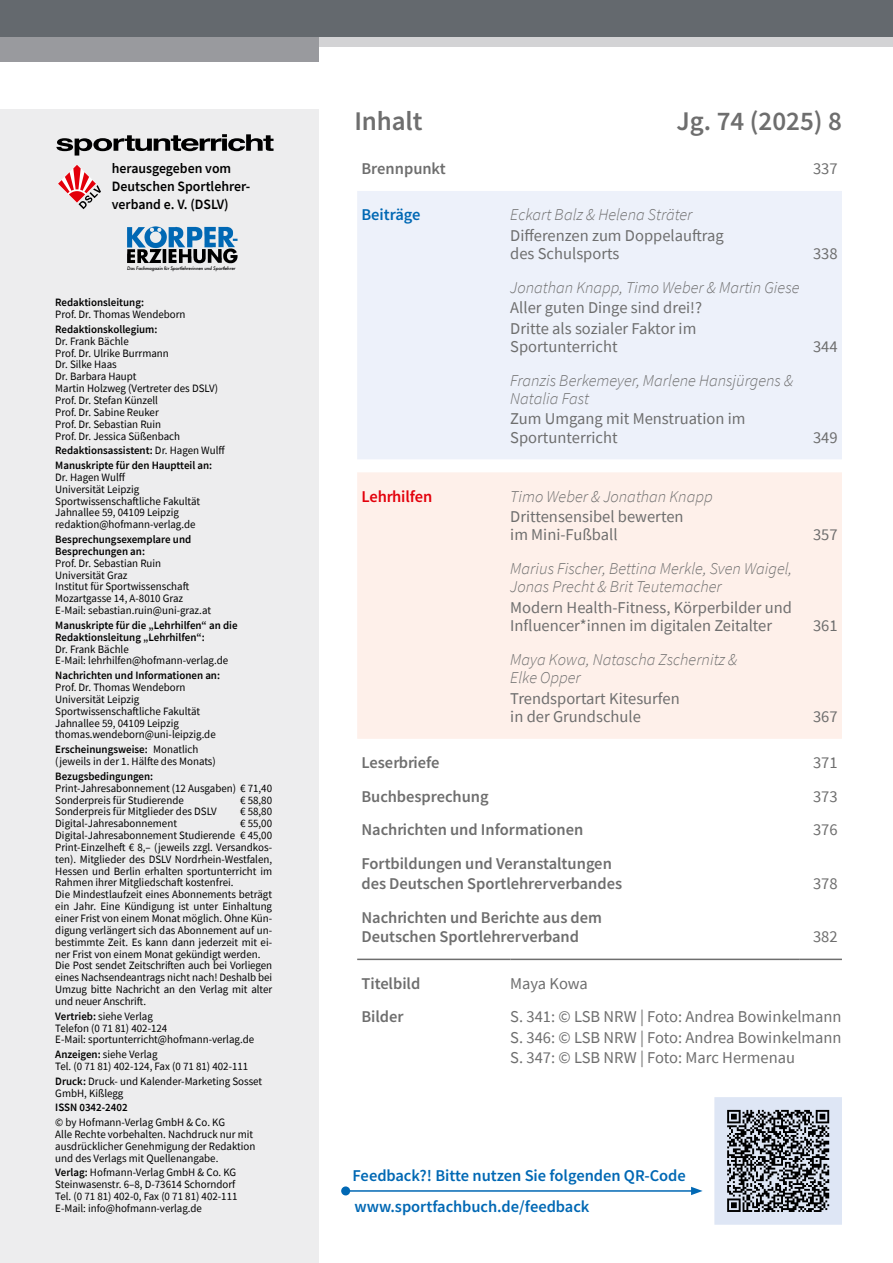
<style>
.page{position:relative;width:893px;height:1263px;background:#fff}
.page>*{position:absolute;margin:0;border:0;box-sizing:border-box;transform-origin:0 0}
.Inhalt-Headline{font:27px "Source Sans Variable";color:#6e6e6e}
.Inhalt-GS{font:16.5px/18.3px "Source Sans Pro";color:#6e6e6e}
.Inhalt-Autor{font:italic 300 16.5px/18.3px "Source Sans Pro";color:#6e6e6e}
.Inhalt-Rubrik{font:16.5px/19.8px "Source Sans Variable";color:#6e6e6e}
.GS-Kasten{font:16.5px "Source Sans Variable";color:#0068b4}
.Inhalt-Seitenzahlen{font:16.5px "Source Sans Pro";color:#6e6e6e}
.Impressum-GS{font:16.5px "Source Sans Variable";color:#0068b4}
.Inhalt-Rubrik-2{font:16.5px "Source Sans Variable";letter-spacing:-.01em;color:#e3000b}
.Inhalt-Rubrik-3{font:16.5px "Source Sans Variable";color:#0068b4}
.Grundschrift_Impressum_Kopf{font:600 14.25px "Source Sans Pro";color:#000}
.Impressum-GS_hf{font:11.25px/11.9px "Source Sans Pro";color:#000}
.Impressum-GS_hf-2{font:600 11.25px/11.9px "Source Sans Pro";color:#000}
.Impressum-GS-2{font:11.25px/11.9px "Source Sans Pro";color:#000}
.t1{font:italic 500 5.25px "Futura T";letter-spacing:-.03em;color:#000}
.s1{font-weight:600}
.s2{font-weight:400}
</style>
<div class="page">
<svg style="left:714px;top:1097px;width:128px;height:128px;background:#999fa9"></svg>
<hr style="left:346px;top:1190px;width:347px;height:2px;background:#0068b4">
<div style="left:341px;top:1186px;width:9px;height:9px;background:#0068b4;border-radius:50%"></div>
<svg style="left:691px;top:1187px;width:12px;height:8px"></svg>
<div style="left:357px;top:191px;width:485px;height:268px;background:#edf1fa"></div>
<div style="left:357px;top:472px;width:485px;height:267px;background:#fef0ea"></div>
<hr style="left:357px;top:958px;width:153px;height:2px;background:#6e6e6e">
<hr style="left:510px;top:958px;width:290px;height:2px;background:#6e6e6e">
<hr style="left:800px;top:958px;width:42px;height:2px;background:#6e6e6e">
<div style="left:0;top:0;width:893px;height:47px;background:#d3d3d5"></div>
<div style="left:0;top:0;width:319px;height:62px;background:#999a9e"></div>
<div style="left:0;top:0;width:893px;height:36px;background:#64696e"></div>
<div style="left:0;top:110px;width:319px;height:1153px;background:#ededee"></div>
<svg style="left:56px;top:134px;width:218px;height:22px"></svg>
<img style="left:127px;top:226px;width:111px;height:38px">
<svg style="left:58px;top:165px;width:43px;height:44px"></svg>
<p class="Grundschrift_Impressum_Kopf" style="left:112px;top:159px;width:121px">herausgegeben vom</p>
<p class="Grundschrift_Impressum_Kopf" style="left:112px;top:177px;width:140px">Deutschen Sportlehrer-</p>
<p class="Grundschrift_Impressum_Kopf" style="left:112px;top:195px;width:118px">verband e. V. (DSLV)</p>
<p class="t1" style="left:127px;top:266px;width:110px">Das Fachmagazin für Sportlehrerinnen und Sportlehrer</p>
<p class="Impressum-GS_hf" style="left:55px;top:297px;width:132px"><span class="s1">Redaktionsleitung:<br></span>Prof. Dr. Thomas Wendeborn</p>
<p class="Impressum-GS_hf" style="left:55px;top:323px;width:164px"><span class="s1">Redaktionskollegium:<br></span>Dr. Frank Bächle<br>Prof. Dr. Ulrike Burrmann<br>Dr. Silke Haas<br>Dr. Barbara Haupt<br>Martin Holzweg (Vertreter des DSLV)<br>Prof. Dr. Stefan Künzell<br>Prof. Dr. Sabine Reuker<br>Prof. Dr. Sebastian Ruin<br>Prof. Dr. Jessica Süßenbach</p>
<p class="Impressum-GS_hf-2" style="left:55px;top:444px;width:171px">Redaktionsassistent: <span class="s2">Dr. Hagen Wulff</span></p>
<p class="Impressum-GS_hf" style="left:55px;top:459px;width:159px"><span class="s1">Manuskripte für den Hauptteil an:<br></span>Dr. Hagen Wulff<br>Universität Leipzig<br>Sportwissenschaftliche Fakultät<br>Jahnallee 59, 04109 Leipzig redaktion@hofmann-verlag.de</p>
<p class="Impressum-GS_hf" style="left:55px;top:533px;width:157px"><span class="s1">Besprechungsexemplare und<br>Besprechungen an:<br></span>Prof. Dr. Sebastian Ruin<br>Universität Graz<br>Institut für Sportwissenschaft<br>Mozartgasse 14, A-8010 Graz<br>E-Mail: sebastian.ruin@uni-graz.at</p>
<p class="Impressum-GS_hf-2" style="left:55px;top:619px;width:184px">Manuskripte für die „Lehrhilfen“ an die Redaktionsleitung „Lehrhilfen“:<br><span class="s2">Dr. Frank Bächle<br>E-Mail: lehrhilfen@hofmann-verlag.de</span></p>
<p class="Impressum-GS_hf" style="left:55px;top:669px;width:166px"><span class="s1">Nachrichten und Informationen an:<br></span>Prof. Dr. Thomas Wendeborn<br>Universität Leipzig<br>Sportwissenschaftliche Fakultät<br>Jahnallee 59, 04109 Leipzig thomas.wendeborn@uni-leipzig.de</p>
<p class="Impressum-GS_hf" style="left:55px;top:743px;width:162px"><span class="s1">Erscheinungsweise:</span> Monatlich (jeweils in der 1. Hälfte des Monats)</p>
<p class="Impressum-GS_hf" style="left:55px;top:770px;width:218px"><span class="s1">Bezugsbedingungen:<br></span>Print-Jahresabonnement (12 Ausgaben) € 71,40<br>Sonderpreis für Studierende</p>
<p class="Impressum-GS_hf" style="left:240px;top:794px;width:34px">€ 58,80</p>
<p class="Impressum-GS_hf" style="left:55px;top:806px;width:163px">Sonderpreis für Mitglieder des DSLV</p>
<p class="Impressum-GS_hf" style="left:240px;top:806px;width:34px">€ 58,80</p>
<p class="Impressum-GS_hf" style="left:55px;top:817px;width:123px">Digital-Jahresabonnement</p>
<p class="Impressum-GS_hf" style="left:55px;top:817px;width:218px;text-indent:185px">€ 55,00<br>Digital-Jahresabonnement Studierende € 45,00<br>Print-Einzelheft € 8,– (jeweils zzgl. Versandkos&shy;ten). Mitglieder des DSLV Nordrhein-Westfalen, Hessen und Berlin erhalten sportunterricht im Rahmen ihrer Mitgliedschaft kostenfrei.<br>Die Mindestlaufzeit eines Abonnements beträgt ein Jahr. Eine Kündigung ist unter Einhaltung einer Frist von einem Monat möglich. Ohne Kün&shy;digung verlängert sich das Abonnement auf un&shy;bestimmte Zeit. Es kann dann jederzeit mit ei&shy;ner Frist von einem Monat gekündigt werden.<br>Die Post sendet Zeitschriften auch bei Vorliegen eines Nachsendeantrags nicht nach! Deshalb bei Umzug bitte Nachricht an den Verlag mit alter und neuer Anschrift.</p>
<p class="Impressum-GS_hf" style="left:55px;top:1010px;width:200px"><span class="s1">Vertrieb:</span> siehe Verlag<br>Telefon (0 71 81) 402-124<br>E-Mail: sportunterricht@hofmann-verlag.de</p>
<p class="Impressum-GS_hf" style="left:55px;top:1048px;width:195px"><span class="s1">Anzeigen:</span> siehe Verlag<br>Tel. (0 71 81) 402-124, Fax (0 71 81) 402-111</p>
<p class="Impressum-GS_hf" style="left:55px;top:1075px;width:209px"><span class="s1">Druck:</span> Druck- und Kalender-Marketing Sosset<br>GmbH, Kißlegg</p>
<p class="Impressum-GS_hf-2" style="left:55px;top:1101px;width:74px">ISSN 0342-2402</p>
<p class="Impressum-GS-2" style="left:55px;top:1116px;width:202px">© by Hofmann-Verlag GmbH &amp; Co. KG<br>Alle Rechte vorbehalten. Nachdruck nur mit ausdrücklicher Genehmigung der Redaktion und des Verlags mit Quellenangabe.</p>
<p class="Impressum-GS_hf" style="left:55px;top:1167px;width:184px"><span class="s1">Verlag:</span> Hofmann-Verlag GmbH &amp; Co. KG Steinwasenstr. 6–8, D-73614 Schorndorf Tel. (0 71 81) 402-0, Fax (0 71 81) 402-111<br>E-Mail: info@hofmann-verlag.de</p>
<p class="Inhalt-Headline" style="left:354px;top:105px;width:70px">Inhalt</p>
<p class="Inhalt-Headline" style="left:676px;top:105px;width:167px">Jg. 74 (2025) 8</p>
<p class="Inhalt-Rubrik" style="left:361px;top:159px;width:86px">Brennpunkt</p>
<p class="Inhalt-Seitenzahlen" style="left:813px;top:158px;width:26px">337</p>
<p class="Inhalt-Rubrik-3" style="left:361px;top:205px;width:61px">Beiträge</p>
<p class="Inhalt-Autor" style="left:510px;top:206px;width:184px">Eckart Balz &amp; Helena Sträter</p>
<p class="Inhalt-GS" style="left:510px;top:226px;width:215px">Differenzen zum Doppelauftrag des Schulsports</p>
<p class="Inhalt-Seitenzahlen" style="left:813px;top:243px;width:26px">338</p>
<p class="Inhalt-Autor" style="left:510px;top:278px;width:291px">Jonathan Knapp, Timo Weber &amp; Martin Giese</p>
<p class="Inhalt-GS" style="left:510px;top:298px;width:193px">Aller guten Dinge sind drei!?</p>
<p class="Inhalt-GS" style="left:510px;top:319px;width:188px">Dritte als sozialer Faktor im<br>Sportunterricht</p>
<p class="Inhalt-Autor" style="left:510px;top:371px;width:284px">Franzis Berkemeyer, Marlene Hansjürgens &amp;<br>Natalia Fast</p>
<p class="Inhalt-GS" style="left:510px;top:409px;width:237px">Zum Umgang mit Menstruation im<br>Sportunterricht</p>
<p class="Inhalt-Seitenzahlen" style="left:813px;top:336px;width:26px">344</p>
<p class="Inhalt-Seitenzahlen" style="left:813px;top:427px;width:26px">349</p>
<p class="Inhalt-Rubrik-2" style="left:361px;top:486px;width:73px">Lehrhilfen</p>
<p class="Inhalt-Autor" style="left:510px;top:487px;width:204px">Timo Weber &amp; Jonathan Knapp</p>
<p class="Inhalt-GS" style="left:510px;top:507px;width:175px">Drittensensibel bewerten im Mini-Fußball</p>
<p class="Inhalt-Autor" style="left:510px;top:559px;width:283px">Marius Fischer, Bettina Merkle, Sven Waigel,<br>Jonas Precht &amp; Brit Teutemacher</p>
<p class="Inhalt-GS" style="left:510px;top:598px;width:283px">Modern Health-Fitness, Körperbilder und<br>Influencer*innen im digitalen Zeitalter</p>
<p class="Inhalt-Autor" style="left:510px;top:650px;width:229px">Maya Kowa, Natascha Zschernitz &amp;<br>Elke Opper</p>
<p class="Inhalt-GS" style="left:510px;top:689px;width:171px">Trendsportart Kitesurfen in der Grundschule</p>
<p class="Inhalt-Seitenzahlen" style="left:813px;top:524px;width:26px">357</p>
<p class="Inhalt-Seitenzahlen" style="left:813px;top:615px;width:26px">361</p>
<p class="Inhalt-Seitenzahlen" style="left:813px;top:706px;width:26px">367</p>
<p class="Inhalt-Rubrik" style="left:361px;top:753px;width:79px">Leserbriefe</p>
<p class="Inhalt-Seitenzahlen" style="left:813px;top:752px;width:26px">371</p>
<p class="Inhalt-Rubrik" style="left:361px;top:786px;width:129px">Buchbesprechung</p>
<p class="Inhalt-Seitenzahlen" style="left:813px;top:786px;width:26px">373</p>
<p class="Inhalt-Rubrik" style="left:361px;top:820px;width:224px">Nachrichten und Informationen</p>
<p class="Inhalt-Seitenzahlen" style="left:813px;top:819px;width:26px">376</p>
<p class="Inhalt-Rubrik" style="left:361px;top:854px;width:262px">Fortbildungen und Veranstaltungen des Deutschen Sportlehrerverbandes</p>
<p class="Inhalt-Seitenzahlen" style="left:813px;top:873px;width:26px">378</p>
<p class="Inhalt-Rubrik" style="left:361px;top:907px;width:242px">Nachrichten und Berichte aus dem<br>Deutschen Sportlehrerverband</p>
<p class="Inhalt-Seitenzahlen" style="left:813px;top:926px;width:26px">382</p>
<p class="Inhalt-Rubrik" style="left:361px;top:973px;width:60px">Titelbild</p>
<p class="Inhalt-GS" style="left:510px;top:974px;width:79px">Maya Kowa</p>
<p class="Inhalt-Rubrik" style="left:361px;top:1007px;width:44px">Bilder</p>
<p class="Inhalt-GS" style="left:510px;top:1008px;width:333px">S. 341: © LSB NRW | Foto: Andrea Bowinkelmann</p>
<p class="Inhalt-GS" style="left:510px;top:1028px;width:333px">S. 346: © LSB NRW | Foto: Andrea Bowinkelmann</p>
<p class="Inhalt-GS" style="left:510px;top:1048px;width:286px">S. 347: © LSB NRW | Foto: Marc Hermenau</p>
<p class="GS-Kasten" style="left:352px;top:1166px;width:335px">Feedback?! Bitte nutzen Sie folgenden QR-Code</p>
<p class="Impressum-GS" style="left:354px;top:1196px;width:236px">www.sportfachbuch.de/feedback</p>
</div>
